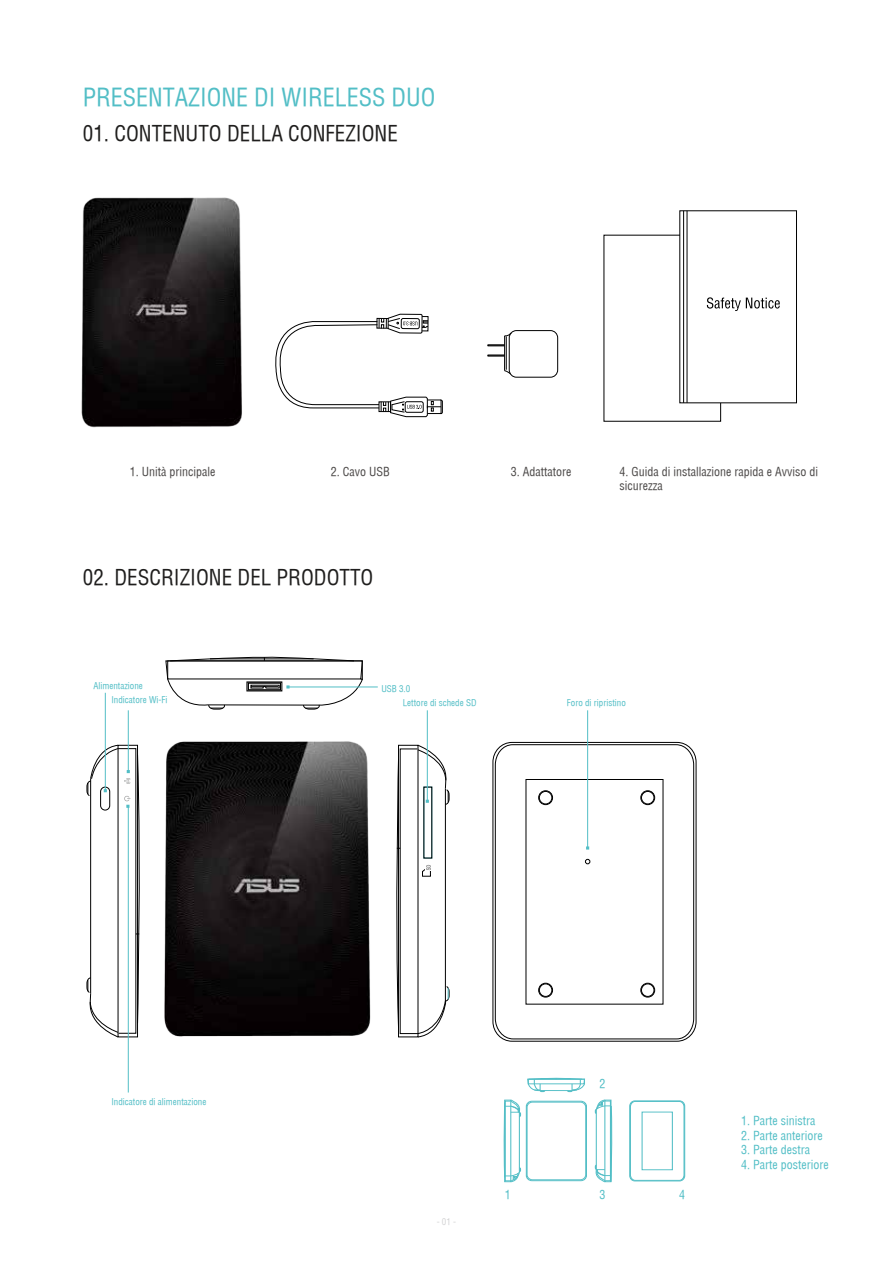
<style>
.page{position:relative;width:893px;height:1263px;background:#fff}
.page>*{position:absolute;margin:0;border:0;box-sizing:border-box;transform-origin:0 0}
.t1{font:24px "Helvetica Cond";color:#52bec6}
.t2{font:21px "Helvetica Cond";color:#1f1e1d}
.t3{font:12px/14.4px "Helvetica Cond";color:#4c4948}
.t4{font:12px "Helvetica Cond";color:#52bec6}
.t5{font:9px "Helvetica Cond";color:#52bec6}
.t6{font:9px "Helvetica Cond";color:#d3d3d4}
</style>
<div class="page">
<img style="left:125px;top:723px;width:284px;height:351px">
<img style="left:81px;top:197px;width:161px;height:231px">
<svg style="left:275px;top:314px;width:168px;height:103px"></svg>
<div style="left:509px;top:330px;width:49px;height:47px;border:1px solid #000;border-radius:7px"></div>
<svg style="left:487px;top:332px;width:25px;height:42px"></svg>
<hr style="left:506px;top:336px;width:1px;height:34px;background:#000">
<div style="left:680px;top:211px;width:117px;height:192px;border:1px solid #000"></div>
<hr style="left:683px;top:211px;width:1px;height:192px;background:#000">
<hr style="left:687px;top:211px;width:1px;height:192px;background:#000">
<svg style="left:707px;top:297px;width:73px;height:14px"></svg>
<div style="left:493px;top:742px;width:203px;height:299px;border:1px solid #000;border-radius:19px"></div>
<svg style="left:495px;top:744px;width:199px;height:295px"></svg>
<svg style="left:585px;top:859px;width:5px;height:5px"></svg>
<div style="left:538px;top:790px;width:15px;height:15px;border:1px solid #000;border-radius:50%"></div>
<div style="left:539px;top:791px;width:13px;height:13px;border:1px solid #000;border-radius:50%"></div>
<div style="left:641px;top:790px;width:14px;height:15px;border:1px solid #000;border-radius:50%"></div>
<div style="left:641px;top:791px;width:13px;height:13px;border:1px solid #000;border-radius:50%"></div>
<div style="left:538px;top:983px;width:15px;height:14px;border:1px solid #000;border-radius:50%"></div>
<div style="left:539px;top:984px;width:13px;height:13px;border:1px solid #000;border-radius:50%"></div>
<div style="left:641px;top:983px;width:14px;height:14px;border:1px solid #000;border-radius:50%"></div>
<div style="left:641px;top:984px;width:13px;height:13px;border:1px solid #000;border-radius:50%"></div>
<hr style="left:128px;top:806px;width:1px;height:286px;background:#52bec6">
<hr style="left:128px;top:710px;width:1px;height:61px;background:#52bec6">
<hr style="left:105px;top:693px;width:1px;height:98px;background:#52bec6">
<svg style="left:87px;top:745px;width:54px;height:292px"></svg>
<hr style="left:287px;top:687px;width:91px;height:1px;background:#52bec6">
<svg style="left:165px;top:656px;width:198px;height:53px"></svg>
<hr style="left:427px;top:710px;width:1px;height:91px;background:#52bec6">
<hr style="left:587px;top:710px;width:1px;height:138px;background:#52bec6">
<svg style="left:395px;top:745px;width:54px;height:292px"></svg>
<div style="left:630px;top:1101px;width:55px;height:80px;border:1px solid #52bec6;border-radius:5px"></div>
<svg style="left:630px;top:1101px;width:54px;height:79px"></svg>
<svg style="left:595px;top:1100px;width:17px;height:82px"></svg>
<svg style="left:528px;top:1078px;width:57px;height:14px"></svg>
<svg style="left:503px;top:1100px;width:18px;height:82px"></svg>
<div style="left:526px;top:1101px;width:60px;height:80px;border:1px solid #52bec6;border-radius:5px"></div>
<div style="left:527px;top:1102px;width:59px;height:78px;border:1px solid #52bec6;border-radius:5px"></div>
<h1 class="t1" style="left:83px;top:82px;width:27px">Presentazione</h1>
<h1 class="t1" style="left:254px;top:82px;width:60px">di Wireless</h1>
<h1 class="t1" style="left:392px;top:82px;width:29px">Duo</h1>
<h2 class="t2" style="left:83px;top:120px;width:56px">01. Contenuto</h2>
<h2 class="t2" style="left:227px;top:120px;width:12px">della</h2>
<h2 class="t2" style="left:288px;top:120px;width:12px">confezione</h2>
<h3 class="t3" style="left:130px;top:464px;width:87px">1. Unità principale</h3>
<h3 class="t3" style="left:331px;top:464px;width:61px">2. Cavo USB</h3>
<h3 class="t3" style="left:511px;top:464px;width:62px">3. Adattatore</h3>
<h2 class="t2" style="left:83px;top:565px;width:56px">02. Descrizione</h2>
<h2 class="t2" style="left:238px;top:565px;width:12px">del</h2>
<h2 class="t2" style="left:277px;top:565px;width:13px">prodotto</h2>
<p class="t5" style="left:93px;top:680px;width:51px">Alimentazione</p>
<p class="t5" style="left:381px;top:683px;width:31px">USB 3.0</p>
<h3 class="t3" style="left:619px;top:464px;width:200px">4. Guida di installazione rapida e Avviso di sicurezza</h3>
<p class="t5" style="left:111px;top:694px;width:58px">Indicatore Wi-Fi</p>
<p class="t5" style="left:111px;top:1096px;width:96px">Indicatore di alimentazione</p>
<p class="t5" style="left:403px;top:697px;width:75px">Lettore di schede SD</p>
<p class="t5" style="left:567px;top:697px;width:60px">Foro di ripristino</p>
<p class="t6" style="left:437px;top:1216px;width:21px">- 01 -</p>
<h3 class="t4" style="left:599px;top:1076px;width:7px">2</h3>
<h3 class="t4" style="left:505px;top:1187px;width:7px">1</h3>
<h3 class="t4" style="left:599px;top:1187px;width:7px">3</h3>
<h3 class="t4" style="left:679px;top:1187px;width:7px">4</h3>
<h3 class="t4" style="left:741px;top:1113px;width:76px">1. Parte sinistra</h3>
<h3 class="t4" style="left:741px;top:1128px;width:83px">2. Parte anteriore</h3>
<h3 class="t4" style="left:741px;top:1142px;width:70px">3. Parte destra</h3>
<h3 class="t4" style="left:741px;top:1157px;width:89px">4. Parte posteriore</h3>
</div>
